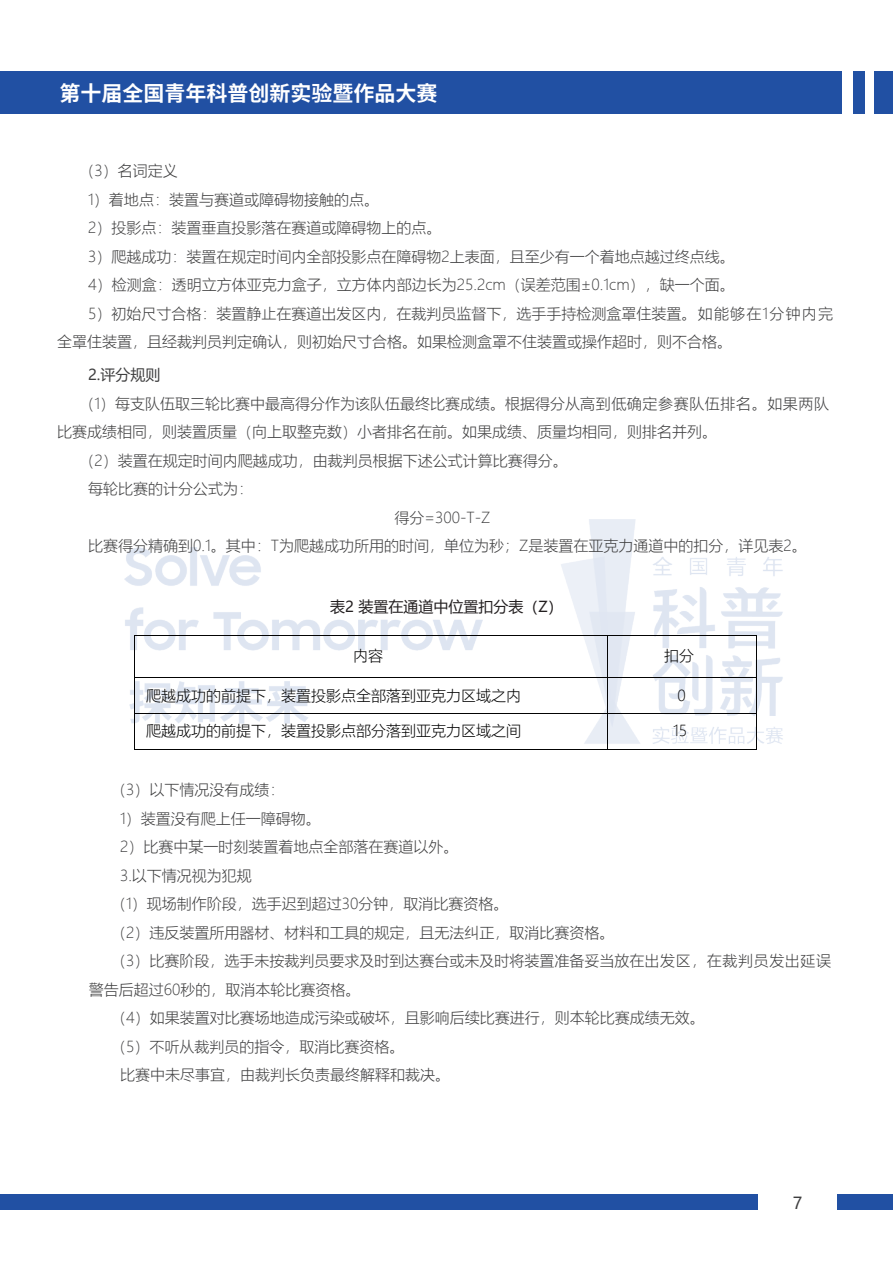
<style>
.page{position:relative;width:893px;height:1263px;background:#fff}
.page>*{position:absolute;margin:0;border:0;box-sizing:border-box;transform-origin:0 0}
.t1{font:700 21px "Source Han Sans CN";color:#fff}
.t2{font:16.5px "Microsoft Ya Hei";color:#3e3e3f}
.t3{font:300 15px "Microsoft Ya Hei";color:#3e3e3f}
.t4{font:300 15px "Microsoft Ya Hei";color:#030303}
.t5{font:15px "Microsoft Ya Hei";color:#231f20}
.t6{font:15px "Microsoft Ya Hei";color:#3e3e3f}
</style>
<div class="page">
<img style="left:124px;top:547px;width:358px;height:177px">
<img style="left:561px;top:519px;width:222px;height:225px">
<div style="left:0;top:1194px;width:893px;height:15px;background:#2150a3"></div>
<div style="left:758px;top:1192px;width:79px;height:20px;background:#fff"></div>
<div style="left:0;top:71px;width:893px;height:43px;background:#2150a3"></div>
<div style="left:842px;top:63px;width:10px;height:51px;background:#fff"></div>
<div style="left:865px;top:68px;width:9px;height:51px;background:#fff"></div>
<hr style="left:135px;top:635px;width:472px;height:1px;background:#030303">
<hr style="left:608px;top:635px;width:148px;height:1px;background:#030303">
<hr style="left:134px;top:635px;width:1px;height:42px;background:#030303">
<hr style="left:607px;top:635px;width:1px;height:42px;background:#030303">
<hr style="left:756px;top:635px;width:1px;height:42px;background:#030303">
<hr style="left:135px;top:677px;width:472px;height:1px;background:#030303">
<hr style="left:608px;top:677px;width:148px;height:1px;background:#030303">
<hr style="left:134px;top:678px;width:1px;height:35px;background:#030303">
<hr style="left:607px;top:678px;width:1px;height:35px;background:#030303">
<hr style="left:756px;top:678px;width:1px;height:35px;background:#030303">
<hr style="left:135px;top:713px;width:472px;height:1px;background:#030303">
<hr style="left:608px;top:713px;width:148px;height:1px;background:#030303">
<hr style="left:134px;top:714px;width:1px;height:35px;background:#030303">
<hr style="left:135px;top:749px;width:472px;height:1px;background:#030303">
<hr style="left:607px;top:714px;width:1px;height:35px;background:#030303">
<hr style="left:608px;top:749px;width:148px;height:1px;background:#030303">
<hr style="left:756px;top:714px;width:1px;height:35px;background:#030303">
<h1 class="t1" style="left:59px;top:81px;width:380px">第十届全国青年科普创新实验暨作品大赛</h1>
<p class="t3" style="left:79px;top:161px;width:100px">（3）名词定义</p>
<p class="t3" style="left:88px;top:189px;width:292px">1）着地点：装置与赛道或障碍物接触的点。</p>
<p class="t3" style="left:88px;top:218px;width:355px">2）投影点：装置垂直投影落在赛道或障碍物上的点。</p>
<p class="t3" style="left:88px;top:246px;width:648px">3）爬越成功：装置在规定时间内全部投影点在障碍物2上表面，且至少有一个着地点越过终点线。</p>
<p class="t3" style="left:88px;top:275px;width:648px">4）检测盒：透明立方体亚克力盒子，立方体内部边长为25.2cm（误差范围±0.1cm），缺一个面。</p>
<p class="t3" style="left:88px;top:303px;width:746px">5）初始尺寸合格：装置静止在赛道出发区内，在裁判员监督下，选手手持检测盒罩住装置。如能够在1分钟内完</p>
<p class="t3" style="left:57px;top:332px;width:677px">全罩住装置，且经裁判员判定确认，则初始尺寸合格。如果检测盒罩不住装置或操作超时，则不合格。</p>
<p class="t6" style="left:88px;top:365px;width:74px">2.评分规则</p>
<p class="t3" style="left:79px;top:393px;width:751px">（1）每支队伍取三轮比赛中最高得分作为该队伍最终比赛成绩。根据得分从高到低确定参赛队伍排名。如果两队</p>
<p class="t3" style="left:57px;top:422px;width:662px">比赛成绩相同，则装置质量（向上取整克数）小者排名在前。如果成绩、质量均相同，则排名并列。</p>
<p class="t3" style="left:79px;top:450px;width:490px">（2）装置在规定时间内爬越成功，由裁判员根据下述公式计算比赛得分。</p>
<p class="t3" style="left:88px;top:479px;width:167px">每轮比赛的计分公式为：</p>
<p class="t3" style="left:394px;top:507px;width:97px">得分=300-T-Z</p>
<p class="t3" style="left:88px;top:536px;width:720px">比赛得分精确到0.1。其中：T为爬越成功所用的时间，单位为秒；Z是装置在亚克力通道中的扣分，详见表2。</p>
<p class="t5" style="left:330px;top:596px;width:234px">表2 装置在通道中位置扣分表（Z）</p>
<p class="t4" style="left:353px;top:646px;width:31px">内容</p>
<p class="t4" style="left:664px;top:646px;width:31px">扣分</p>
<p class="t4" style="left:146px;top:685px;width:377px">爬越成功的前提下，装置投影点全部落到亚克力区域之内</p>
<p class="t4" style="left:677px;top:685px;width:10px">0</p>
<p class="t4" style="left:146px;top:721px;width:377px">爬越成功的前提下，装置投影点部分落到亚克力区域之间</p>
<p class="t4" style="left:673px;top:721px;width:16px">15</p>
<p class="t3" style="left:111px;top:780px;width:175px">（3）以下情况没有成绩：</p>
<p class="t3" style="left:120px;top:808px;width:202px">1）装置没有爬上任一障碍物。</p>
<p class="t3" style="left:120px;top:837px;width:340px">2）比赛中某一时刻装置着地点全部落在赛道以外。</p>
<p class="t3" style="left:120px;top:865px;width:133px">3.以下情况视为犯规</p>
<p class="t3" style="left:111px;top:894px;width:399px">（1）现场制作阶段，选手迟到超过30分钟，取消比赛资格。</p>
<p class="t3" style="left:111px;top:922px;width:505px">（2）违反装置所用器材、材料和工具的规定，且无法纠正，取消比赛资格。</p>
<p class="t3" style="left:111px;top:951px;width:721px">（3）比赛阶段，选手未按裁判员要求及时到达赛台或未及时将装置准备妥当放在出发区，在裁判员发出延误</p>
<p class="t3" style="left:89px;top:979px;width:273px">警告后超过60秒的，取消本轮比赛资格。</p>
<p class="t3" style="left:111px;top:1008px;width:595px">（4）如果装置对比赛场地造成污染或破坏，且影响后续比赛进行，则本轮比赛成绩无效。</p>
<p class="t3" style="left:111px;top:1036px;width:295px">（5）不听从裁判员的指令，取消比赛资格。</p>
<p class="t3" style="left:120px;top:1065px;width:331px">比赛中未尽事宜，由裁判长负责最终解释和裁决。</p>
<p class="t2" style="left:793px;top:1192px;width:11px">7</p>
</div>
